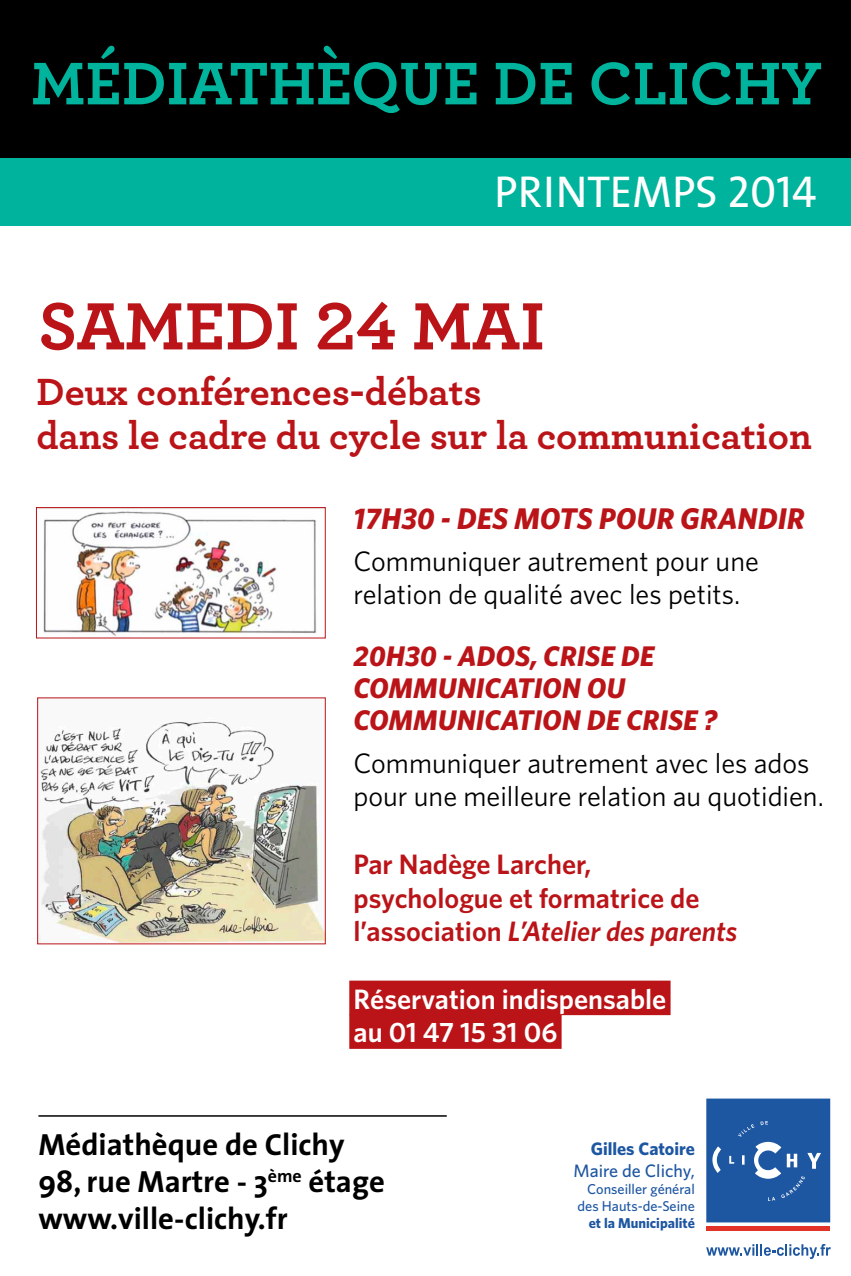
<style>
.page{position:relative;width:851px;height:1276px;background:#fff}
.page>*{position:absolute;margin:0;border:0;box-sizing:border-box;transform-origin:0 0}
.t1{font:700 70.05px "Archer";color:#ba1418}
.t2{font:700 63.07px "Archer";color:#00b39c}
.t3{font:44.85px "The Sans Regular Caps";color:#fff}
.t4{font:700 39.75px/44.2px "Archer";color:#ba1418}
.t5{font:700 30.75px/36.9px "The Sans";color:#000}
.t6{font:italic 700 29.92px "Whitney";color:#ba1418}
.t7{font:italic 700 28.42px/31.8px "Whitney";color:#ba1418}
.t8{font:28.12px/33.8px "Whitney";color:#000}
.t9{font:600 28.12px/33.8px "Whitney";color:#ba1418}
.t10{font:600 28.12px/33.8px "Whitney";color:#fff}
.t11{font:500 18px "Whitney";color:#1d56a1}
.t12{font:700 18px "Whitney";color:#1d56a1}
.t13{font:500 14.25px/17.1px "Whitney";color:#1d56a1;text-align:right}
.t14{font:700 14.25px "Whitney";color:#1d56a1}
.s1{font-style:italic}
</style>
<div class="page">
<div style="left:0;top:0;width:850px;height:192px;background:#000"></div>
<div style="left:0;top:158px;width:850px;height:67px;background:#00b39c"></div>
<hr style="left:38px;top:1115px;width:408px;height:1px;background:#000">
<div style="left:349px;top:980px;width:321px;height:35px;background:#ba1418"></div>
<div style="left:349px;top:1014px;width:212px;height:35px;background:#ba1418"></div>
<img style="left:39px;top:721px;width:284px;height:221px">
<img style="left:43px;top:511px;width:273px;height:125px">
<div style="left:36px;top:507px;width:289px;height:131px;border:1px solid #ba1418"></div>
<svg style="left:706px;top:1098px;width:124px;height:124px;background:#2b61a7"></svg>
<hr style="left:706px;top:1226px;width:124px;height:4px;background:#e33328">
<svg style="left:706px;top:1244px;width:124px;height:15px"></svg>
<h2 class="t2" style="left:31px;top:34px;width:792px">MÉDIATHÈQUE DE CLICHY</h2>
<h3 class="t3" style="left:494px;top:167px;width:324px">PRINTEMPS 2014</h3>
<h1 class="t1" style="left:38px;top:271px;width:83px">Samedi</h1>
<h1 class="t1" style="left:315px;top:271px;width:141px">24 mai</h1>
<h3 class="t4" style="left:36px;top:367px;width:776px">Deux conférences-débats<br>dans le cadre du cycle sur la communication</h3>
<p class="t6" style="left:353px;top:500px;width:452px">17H30 - DES MOTS POUR GRANDIR</p>
<p class="t8" style="left:353px;top:543px;width:407px">Communiquer autrement pour une relation de qualité avec les petits.</p>
<p class="t7" style="left:353px;top:639px;width:365px">20H30 - AD OS, CRISE DE<br>COMMUNICATION OU<br>COMMUNICATION DE CRISE ?</p>
<p class="t8" style="left:353px;top:745px;width:471px">Communiquer autrement avec les ados pour une meilleure relation au quotidien.</p>
<p class="t9" style="left:353px;top:846px;width:385px">Par Nadège Larcher, psychologue et formatrice de l’association <span class="s1">L’Atelier des parents</span></p>
<p class="t10" style="left:353px;top:981px;width:314px">Réservation indispensable au 01 47 15 31 06</p>
<p class="t5" style="left:38px;top:1125px;width:348px">Médiathèque de Clichy<br>98, rue Martre - 3<sup>ème</sup> étage www.ville-clichy.fr</p>
<p class="t12" style="left:590px;top:1138px;width:106px">Gilles Catoire</p>
<p class="t11" style="left:573px;top:1159px;width:123px">Maire de Clichy,</p>
<p class="t13" style="left:577px;top:1180px;width:119px">Conseiller général des Hauts-de-Seine</p>
<p class="t14" style="left:588px;top:1214px;width:108px">et la Municipalité</p>
</div>
